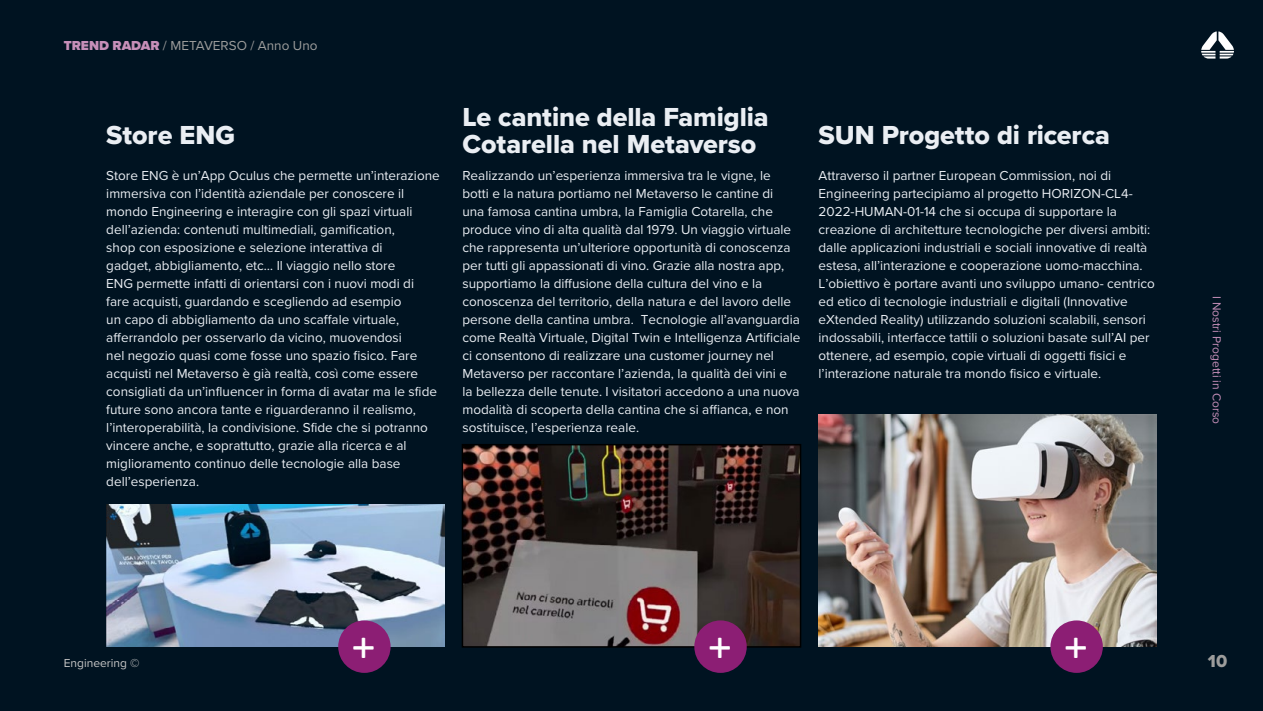
<style>
.page{position:relative;width:1263px;height:711px;background:#fff}
.page>*{position:absolute;margin:0;border:0;box-sizing:border-box;transform-origin:0 0}
.t1{font:27px/27px "Proxima Nova Extrabld";letter-spacing:-.005em;color:#eaeef3}
.t2{font:18px "Proxima Nova Extrabld";color:#9d9d9c}
.t3{font:13.5px/18px "Proxima Nova";color:#eaeef3}
.t4{font:13.5px "Proxima Nova";color:#9d9d9c}
.t5{font:12px "Proxima Nova";color:#c68fb9}
.t6{font:12px "Proxima Nova";color:#c6c6c6}
.s1{font-weight:900;color:#c68fb9}
</style>
<div class="page">
<div style="left:0;top:0;width:1263px;height:710px;background:#001321"></div>
<svg style="left:1201px;top:31px;width:33px;height:28px"></svg>
<img style="left:106px;top:504px;width:338px;height:142px">
<img style="left:465px;top:447px;width:333px;height:197px">
<div style="left:462px;top:444px;width:339px;height:203px;border:2px solid #000"></div>
<img style="left:818px;top:414px;width:339px;height:232px">
<div style="left:338px;top:620px;width:53px;height:52px;background:#8c1e74;border-radius:50%"></div>
<div style="left:694px;top:620px;width:53px;height:52px;background:#8c1e74;border-radius:50%"></div>
<div style="left:1050px;top:620px;width:53px;height:52px;background:#8c1e74;border-radius:50%"></div>
<p class="t4" style="left:64px;top:36px;width:255px"><span class="s1">TREND RADAR</span> / METAVERSO / Anno Uno</p>
<h1 class="t1" style="left:106px;top:121px;width:130px">Store ENG</h1>
<h1 class="t1" style="left:462px;top:103px;width:308px">Le cantine della Famiglia<br>Cotarella nel Metaverso</h1>
<h1 class="t1" style="left:818px;top:121px;width:293px">SUN Progetto di ricerca</h1>
<p class="t3" style="left:106px;top:166px;width:335px">Store ENG è un’App Oculus che permette un’interazione immersiva con l’identità aziendale per conoscere il mondo Engineering e interagire con gli spazi virtuali dell’azienda: contenuti multimediali, gamification,<br>shop con esposizione e selezione interattiva di<br>gadget, abbigliamento, etc… Il viaggio nello store<br>ENG permette infatti di orientarsi con i nuovi modi di fare acquisti, guardando e scegliendo ad esempio<br>un capo di abbigliamento da uno scaffale virtuale, afferrandolo per osservarlo da vicino, muovendosi<br>nel negozio quasi come fosse uno spazio fisico. Fare acquisti nel Metaverso è già realtà, così come essere consigliati da un’influencer in forma di avatar ma le sfide future sono ancora tante e riguarderanno il realismo, l’interoperabilità, la condivisione. Sfide che si potranno vincere anche, e soprattutto, grazie alla ricerca e al miglioramento continuo delle tecnologie alla base dell’esperienza.</p>
<p class="t3" style="left:462px;top:166px;width:340px">Realizzando un’esperienza immersiva tra le vigne, le<br>botti e la natura portiamo nel Metaverso le cantine di<br>una famosa cantina umbra, la Famiglia Cotarella, che produce vino di alta qualità dal 1979. Un viaggio virtuale che rappresenta un’ulteriore opportunità di conoscenza per tutti gli appassionati di vino. Grazie alla nostra app, supportiamo la diffusione della cultura del vino e la conoscenza del territorio, della natura e del lavoro delle persone della cantina umbra. Tecnologie all’avanguardia come Realtà Virtuale, Digital Twin e Intelligenza Artificiale ci consentono di realizzare una customer journey nel Metaverso per raccontare l’azienda, la qualità dei vini e la bellezza delle tenute. I visitatori accedono a una nuova modalità di scoperta della cantina che si affianca, e non sostituisce, l’esperienza reale.</p>
<p class="t3" style="left:818px;top:166px;width:338px">Attraverso il partner European Commission, noi di Engineering partecipiamo al progetto HORIZON-CL4- 2022-HUMAN-01-14 che si occupa di supportare la creazione di architetture tecnologiche per diversi ambiti: dalle applicazioni industriali e sociali innovative di realtà estesa, all’interazione e cooperazione uomo-macchina.<br>L’obiettivo è portare avanti uno sviluppo umano- centrico ed etico di tecnologie industriali e digitali (Innovative eXtended Reality) utilizzando soluzioni scalabili, sensori indossabili, interfacce tattili o soluzioni basate sull’AI per ottenere, ad esempio, copie virtuali di oggetti fisici e l’interazione naturale tra mondo fisico e virtuale.</p>
<p class="t5" style="left:1226px;top:295px;width:130px;rotate:90deg">I Nostri Progetti in Corso</p>
<p class="t6" style="left:64px;top:653px;width:77px">Engineering ©</p>
<h2 class="t2" style="left:1208px;top:647px;width:21px">10</h2>
</div>
